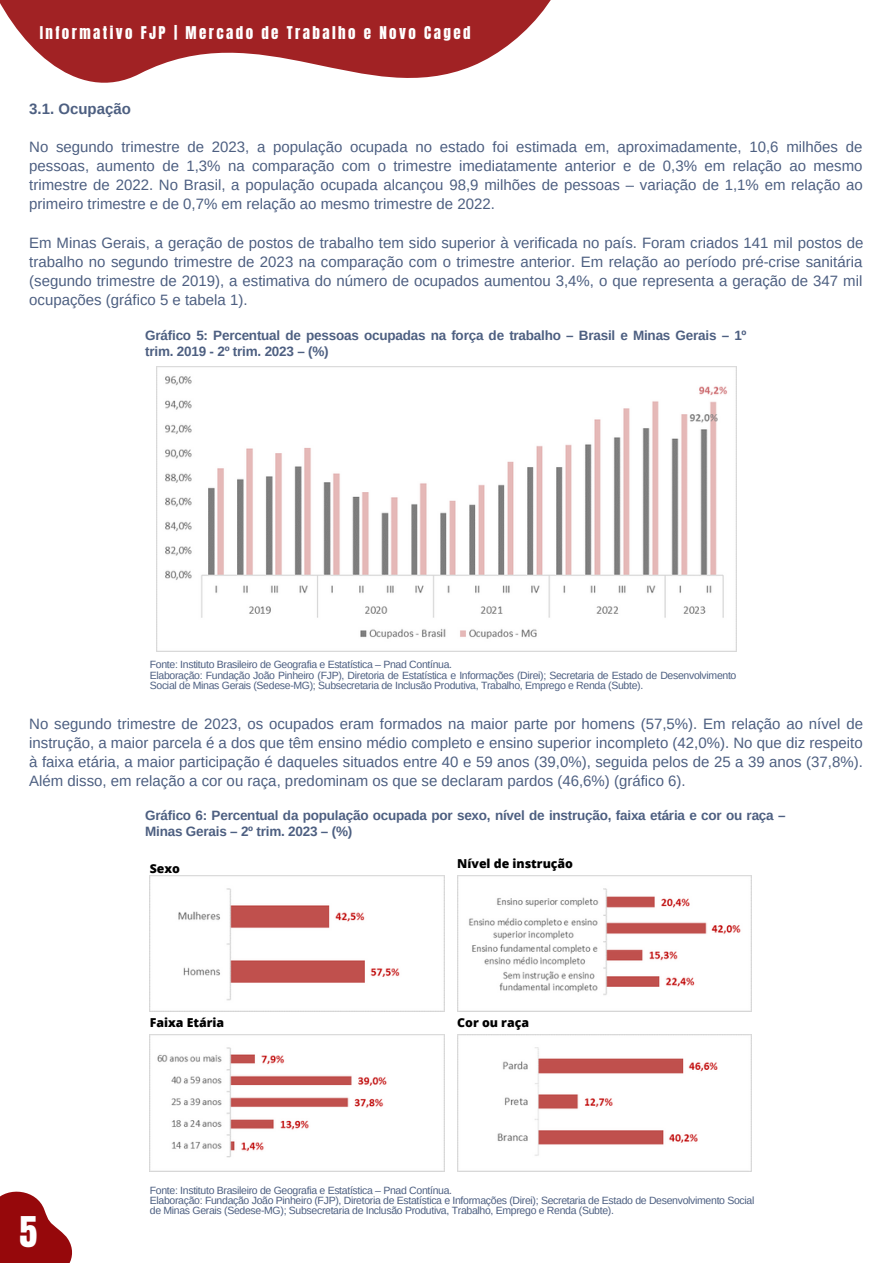
<style>
.page{position:relative;width:893px;height:1264px;background:#fff}
.page>*{position:absolute;margin:0;border:0;box-sizing:border-box;transform-origin:0 0}
.t1{font:36px "Anton";color:#fff}
.t2{font:15px/19px "Arimo";color:#4d5f81;text-align:justify}
.t3{font:15px "Anton";letter-spacing:.16em;color:#fff}
.t4{font:700 15px "Arimo";color:#4d5f81}
.t5{font:700 13.5px/15.8px "Arimo";letter-spacing:-.015em;color:#4d5f81}
.t6{font:800 12.3px "Open Sans";color:#000}
.t7{font:10.5px/10.5px "Arimo";letter-spacing:-.03em;color:#4d5f81}
</style>
<div class="page">
<svg style="left:0;top:0;width:551px;height:83px;fill:#a12224"></svg>
<svg style="left:0;top:1191px;width:72px;height:71px"></svg>
<img style="left:156px;top:366px;width:580px;height:285px">
<img style="left:150px;top:875px;width:294px;height:136px">
<img style="left:457px;top:875px;width:294px;height:136px">
<img style="left:150px;top:1034px;width:294px;height:137px">
<img style="left:457px;top:1034px;width:294px;height:137px">
<p class="t3" style="left:40px;top:22px;width:432px">Informativo FJP | Mercado de Trabalho e Novo Caged</p>
<p class="t4" style="left:29px;top:100px;width:103px">3.1. Ocupação</p>
<p class="t2" style="left:29px;top:137px;width:835px">No segundo trimestre de 2023, a população ocupada no estado foi estimada em, aproximadamente, 10,6 milhões de pessoas, aumento de 1,3% na comparação com o trimestre imediatamente anterior e de 0,3% em relação ao mesmo trimestre de 2022. No Brasil, a população ocupada alcançou 98,9 milhões de pessoas – variação de 1,1% em relação ao primeiro trimestre e de 0,7% em relação ao mesmo trimestre de 2022.</p>
<p class="t2" style="left:29px;top:233px;width:835px">Em Minas Gerais, a geração de postos de trabalho tem sido superior à verificada no país. Foram criados 141 mil postos de trabalho no segundo trimestre de 2023 na comparação com o trimestre anterior. Em relação ao período pré-crise sanitária (segundo trimestre de 2019), a estimativa do número de ocupados aumentou 3,4%, o que representa a geração de 347 mil ocupações (gráfico 5 e tabela 1).</p>
<p class="t5" style="left:145px;top:327px;width:602px">Gráfico 5: Percentual de pessoas ocupadas na força de trabalho – Brasil e Minas Gerais – 1º trim. 2019 - 2º trim. 2023 – (%)</p>
<p class="t7" style="left:150px;top:659px;width:304px">Fonte: Instituto Brasileiro de Geografia e Estatística – Pnad Contínua.</p>
<p class="t7" style="left:150px;top:670px;width:588px">Elaboração: Fundação João Pinheiro (FJP), Diretoria de Estatística e Informações (Direi); Secretaria de Estado de Desenvolvimento<br>Social de Minas Gerais (Sedese-MG); Subsecretaria de Inclusão Produtiva, Trabalho, Emprego e Renda (Subte).</p>
<p class="t2" style="left:29px;top:714px;width:835px">No segundo trimestre de 2023, os ocupados eram formados na maior parte por homens (57,5%). Em relação ao nível de instrução, a maior parcela é a dos que têm ensino médio completo e ensino superior incompleto (42,0%). No que diz respeito à faixa etária, a maior participação é daqueles situados entre 40 e 59 anos (39,0%), seguida pelos de 25 a 39 anos (37,8%).<br>Além disso, em relação a cor ou raça, predominam os que se declaram pardos (46,6%) (gráfico 6).</p>
<p class="t5" style="left:145px;top:807px;width:641px">Gráfico 6: Percentual da população ocupada por sexo, nível de instrução, faixa etária e cor ou raça –<br>Minas Gerais – 2º trim. 2023 – (%)</p>
<p class="t6" style="left:150px;top:859px;width:32px">Sexo</p>
<p class="t6" style="left:457px;top:854px;width:117px">Nível de instrução</p>
<p class="t1" style="left:19px;top:1205px;width:19px">5</p>
<p class="t6" style="left:150px;top:1013px;width:76px">Faixa Etária</p>
<p class="t6" style="left:457px;top:1013px;width:73px">Cor ou raça</p>
<p class="t7" style="left:150px;top:1184px;width:304px">Fonte: Instituto Brasileiro de Geografia e Estatística – Pnad Contínua.</p>
<p class="t7" style="left:150px;top:1195px;width:606px">Elaboração: Fundação João Pinheiro (FJP), Diretoria de Estatística e Informações (Direi); Secretaria de Estado de Desenvolvimento Social de Minas Gerais (Sedese-MG); Subsecretaria de Inclusão Produtiva, Trabalho, Emprego e Renda (Subte).</p>
</div>
